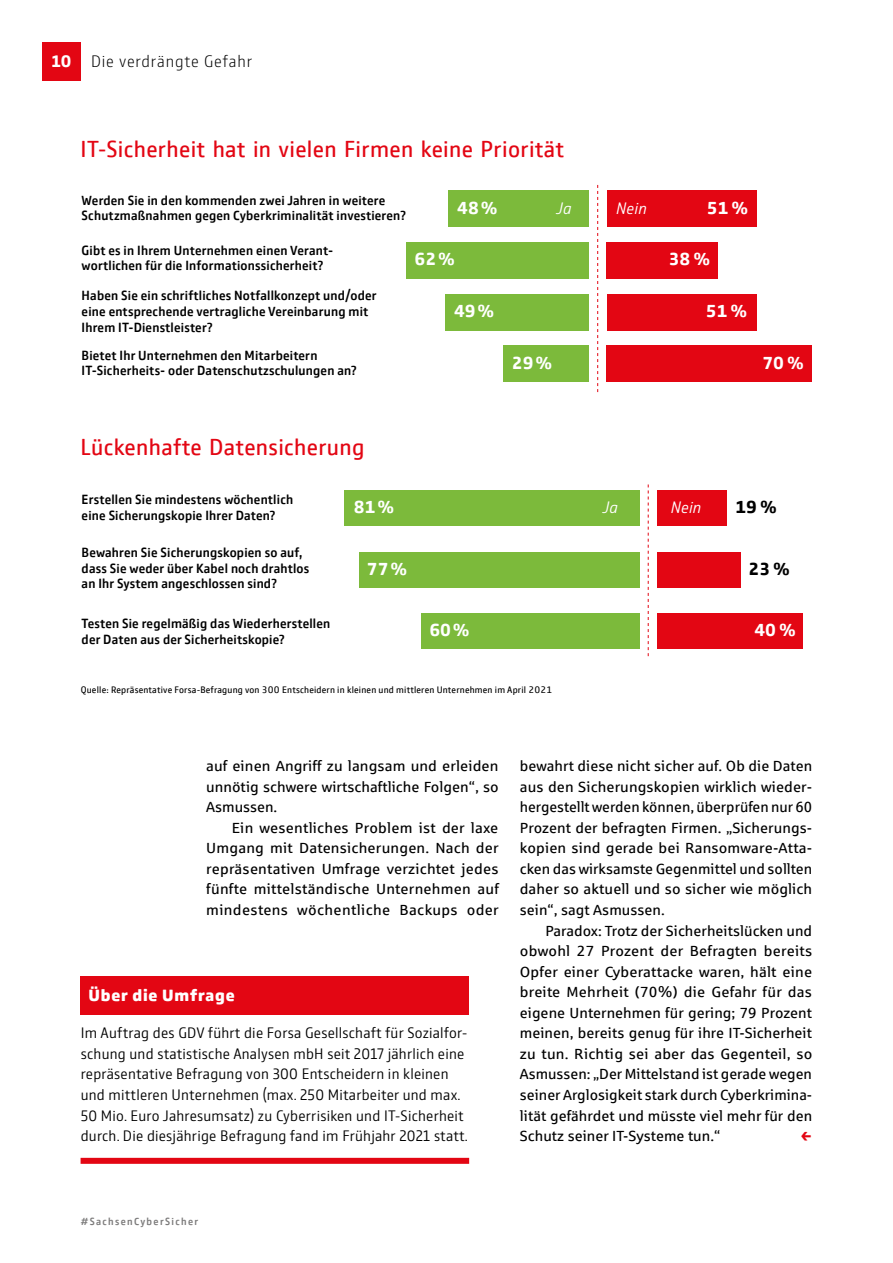
<style>
.page{position:relative;width:893px;height:1263px;background:#fff}
.page>*{position:absolute;margin:0;border:0;box-sizing:border-box;transform-origin:0 0}
.t1{font:24px "GD Vtype";letter-spacing:.015em;color:#e30613}
.t2{font:700 18px "GD Vtype";color:#fff}
.t3{font:700 18px "GD Vtype";color:#000}
.t4{font:200 17.25px "GD Vtype";letter-spacing:.05em;color:#000}
.t5{font:900 17.25px "GD Vtype";letter-spacing:.05em;color:#fff}
.t6{font:italic 300 17.25px "GD Vtype";letter-spacing:.01em;color:#fff}
.t7{font:300 15.75px/20.5px "GD Vtype";letter-spacing:.015em;color:#000}
.t8{font:14.7px/20.5px "Sparkasse Rg";letter-spacing:.005em;color:#000;text-align:justify}
.t9{font:900 14.7px "GD Vtype";color:#e30613}
.t10{font:500 13.5px/15.8px "GD Vtype";letter-spacing:.015em;color:#000}
.t11{font:500 10.5px "GD Vtype";letter-spacing:.13em;color:#7c7b7b}
.t12{font:9.75px "GD Vtype";letter-spacing:.02em;color:#000}
.s1{font-weight:700;color:#fff}
</style>
<div class="page">
<div style="left:43px;top:43px;width:38px;height:38px;background:#e30613"></div>
<div style="left:81px;top:976px;width:388px;height:39px;background:#e30613"></div>
<div style="left:81px;top:1158px;width:388px;height:6px;background:#e30613"></div>
<svg style="left:648px;top:484px;width:1px;height:172px"></svg>
<div style="left:657px;top:552px;width:84px;height:35px;background:#e30613"></div>
<div style="left:359px;top:552px;width:280px;height:35px;background:#7cba3b"></div>
<div style="left:657px;top:613px;width:146px;height:36px;background:#e30613"></div>
<div style="left:421px;top:613px;width:218px;height:36px;background:#7cba3b"></div>
<div style="left:657px;top:490px;width:70px;height:36px;background:#e30613"></div>
<div style="left:344px;top:490px;width:295px;height:36px;background:#7cba3b"></div>
<div style="left:607px;top:191px;width:149px;height:36px;background:#e30613"></div>
<div style="left:607px;top:242px;width:111px;height:37px;background:#e30613"></div>
<div style="left:607px;top:294px;width:149px;height:36px;background:#e30613"></div>
<div style="left:607px;top:345px;width:205px;height:37px;background:#e30613"></div>
<div style="left:448px;top:191px;width:141px;height:36px;background:#7cba3b"></div>
<div style="left:407px;top:242px;width:182px;height:37px;background:#7cba3b"></div>
<div style="left:445px;top:294px;width:144px;height:36px;background:#7cba3b"></div>
<div style="left:504px;top:345px;width:85px;height:37px;background:#7cba3b"></div>
<svg style="left:597px;top:185px;width:1px;height:207px"></svg>
<p class="t4" style="left:52px;top:49px;width:202px"><span class="s1">10</span> Die verdrängte Gefahr</p>
<h1 class="t1" style="left:81px;top:132px;width:485px">IT-Sicherheit hat in vielen Firmen keine Priorität</h1>
<p class="t10" style="left:82px;top:192px;width:326px">Werden Sie in den kommenden zwei Jahren in weitere<br>Schutzmaßnahmen gegen Cyberkriminalität investieren?</p>
<p class="t10" style="left:82px;top:242px;width:253px">Gibt es in Ihrem Unternehmen einen Verant&shy;wortlichen für die Informationssicherheit?</p>
<p class="t10" style="left:82px;top:287px;width:297px">Haben Sie ein schriftliches Notfallkonzept und/oder eine entsprechende vertragliche Vereinbarung mit<br>Ihrem IT-Dienstleister?</p>
<p class="t10" style="left:82px;top:347px;width:277px">Bietet Ihr Unternehmen den Mitarbeitern<br>IT-Sicherheits- oder Datenschutzschulungen an?</p>
<p class="t2" style="left:457px;top:195px;width:41px">48 %</p>
<p class="t2" style="left:707px;top:195px;width:43px">51 %</p>
<p class="t6" style="left:556px;top:196px;width:17px">Ja</p>
<p class="t6" style="left:616px;top:196px;width:32px">Nein</p>
<p class="t2" style="left:415px;top:247px;width:41px">62 %</p>
<p class="t2" style="left:669px;top:247px;width:43px">38 %</p>
<p class="t2" style="left:454px;top:298px;width:41px">49 %</p>
<p class="t2" style="left:706px;top:298px;width:43px">51 %</p>
<p class="t2" style="left:512px;top:350px;width:41px">29 %</p>
<p class="t2" style="left:762px;top:350px;width:43px">70 %</p>
<h1 class="t1" style="left:81px;top:430px;width:285px">Lückenhafte Datensicherung</h1>
<p class="t10" style="left:82px;top:491px;width:213px">Erstellen Sie mindestens wöchentlich eine Sicherungskopie Ihrer Daten?</p>
<p class="t6" style="left:603px;top:495px;width:17px">Ja</p>
<p class="t6" style="left:671px;top:495px;width:32px">Nein</p>
<p class="t2" style="left:354px;top:494px;width:41px">81 %</p>
<p class="t3" style="left:735px;top:494px;width:43px">19 %</p>
<p class="t10" style="left:82px;top:544px;width:229px">Bewahren Sie Sicherungskopien so auf, dass Sie weder über Kabel noch drahtlos an Ihr System angeschlossen sind?</p>
<p class="t10" style="left:82px;top:615px;width:250px">Testen Sie regelmäßig das Wiederherstellen der Daten aus der Sicherheitskopie?</p>
<p class="t2" style="left:367px;top:556px;width:41px">77 %</p>
<p class="t3" style="left:749px;top:556px;width:43px">23 %</p>
<p class="t2" style="left:429px;top:618px;width:41px">60 %</p>
<p class="t2" style="left:754px;top:618px;width:43px">40 %</p>
<p class="t12" style="left:81px;top:683px;width:473px">Quelle: Repräsentative Forsa-Befragung von 300 Entscheidern in kleinen und mittleren Unternehmen im April 2021</p>
<p class="t8" style="left:206px;top:755px;width:294px">auf einen Angriff zu langsam und erleiden unnötig schwere wirtschaftliche Folgen“, so Asmussen.</p>
<p class="t8" style="left:206px;top:817px;width:294px;text-indent:26px">Ein wesentliches Problem ist der laxe Umgang mit Datensicherungen. Nach der repräsentativen Umfrage verzichtet jedes fünfte mittelständische Unternehmen auf mindestens wöchentliche Backups oder</p>
<p class="t5" style="left:88px;top:983px;width:148px">Über die Umfrage</p>
<p class="t7" style="left:81px;top:1022px;width:389px">Im Auftrag des GDV führt die Forsa Gesellschaft für Sozialfor&shy;schung und statistische Analysen mbH seit 2017 jährlich eine repräsentative Befragung von 300 Entscheidern in kleinen und mittleren Unternehmen (max. 250 Mitarbeiter und max.<br>50 Mio. Euro Jahresumsatz) zu Cyberrisiken und IT-Sicherheit durch. Die diesjährige Befragung fand im Frühjahr 2021 statt.</p>
<p class="t8" style="left:520px;top:755px;width:294px">bewahrt diese nicht sicher auf. Ob die Daten aus den Sicherungskopien wirklich wieder&shy;hergestellt werden können, überprüfen nur 60<br>Prozent der befragten Firmen. „Sicherungs&shy;kopien sind gerade bei Ransomware-Atta&shy;cken das wirksamste Gegenmittel und sollten daher so aktuell und so sicher wie möglich sein“, sagt Asmussen.</p>
<p class="t8" style="left:520px;top:920px;width:294px;text-indent:26px">Paradox: Trotz der Sicherheitslücken und obwohl 27 Prozent der Befragten bereits Opfer einer Cyberattacke waren, hält eine breite Mehrheit (70%) die Gefahr für das eigene Unternehmen für gering; 79 Prozent meinen, bereits genug für ihre IT-Sicherheit zu tun. Richtig sei aber das Gegenteil, so Asmussen: „Der Mittelstand ist gerade wegen seiner Arglosigkeit stark durch Cyberkrimina&shy;lität gefährdet und müsste viel mehr für den Schutz seiner IT-Systeme tun.“</p>
<p class="t9" style="left:800px;top:1126px;width:13px">←</p>
<p class="t11" style="left:81px;top:1214px;width:119px">#SachsenCyberSicher</p>
</div>
